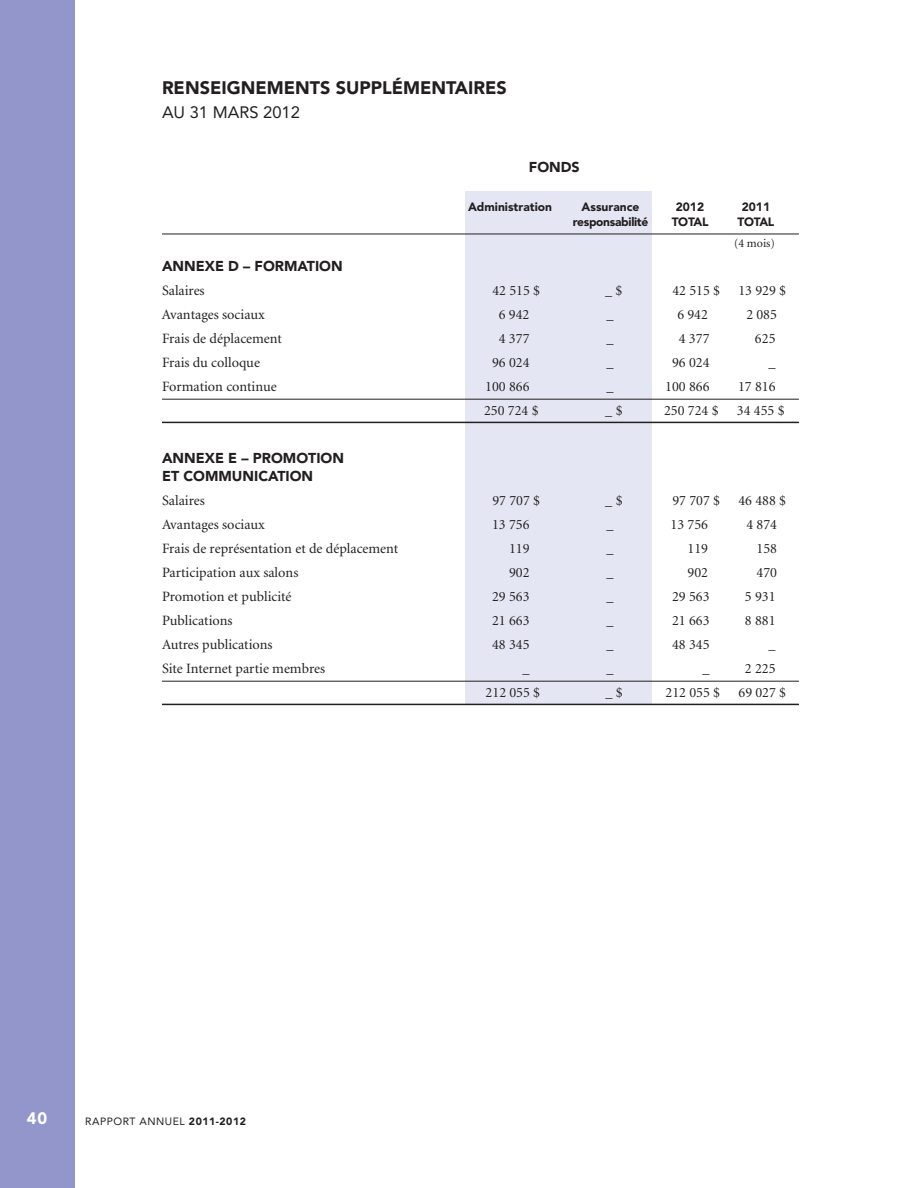
<style>
.page{position:relative;width:918px;height:1188px;background:#fff}
.page>*{position:absolute;margin:0;border:0;box-sizing:border-box;transform-origin:0 0}
.t1{font:900 18px "Avenir";color:#231f20}
.t2{font:16.5px "Avenir";color:#231f20}
.t3{font:900 16.5px "Avenir";color:#fff}
.t4{font:14.25px "Minion";color:#231f20}
.t5{font:900 14.25px/18px "Avenir";color:#231f20}
.t6{font:900 12px "Avenir";color:#231f20}
.t7{font:900 12px "Avenir";letter-spacing:-.025em;color:#231f20}
.t8{font:12px "Minion";color:#231f20}
.t9{font:10.5px "Avenir";letter-spacing:.05em;color:#231f20}
.s1{font-weight:900}
</style>
<div class="page">
<div style="left:0;top:0;width:74px;height:1188px;background:#9396ca"></div>
<div style="left:465px;top:191px;width:187px;height:514px;background:#e5e6f3"></div>
<hr style="left:162px;top:234px;width:637px;height:1px;background:#231f20">
<hr style="left:162px;top:704px;width:637px;height:1px;background:#231f20">
<hr style="left:162px;top:681px;width:637px;height:1px;background:#231f20">
<hr style="left:162px;top:422px;width:637px;height:1px;background:#231f20">
<hr style="left:162px;top:399px;width:637px;height:1px;background:#231f20">
<p class="t1" style="left:162px;top:77px;width:346px">RENSEIGNEMENTS SUPPLÉMENTAIRES</p>
<p class="t2" style="left:162px;top:103px;width:63px">AU 31 MARS</p>
<p class="t2" style="left:263px;top:103px;width:38px">2012</p>
<p class="t5" style="left:529px;top:158px;width:52px">FONDS</p>
<p class="t6" style="left:468px;top:200px;width:86px">Administration</p>
<p class="t6" style="left:582px;top:200px;width:59px">Assurance</p>
<p class="t6" style="left:676px;top:200px;width:30px">2012</p>
<p class="t6" style="left:742px;top:200px;width:30px">2011</p>
<p class="t7" style="left:573px;top:215px;width:77px">responsabilité</p>
<p class="t6" style="left:672px;top:215px;width:38px">TOTAL</p>
<p class="t6" style="left:738px;top:215px;width:38px">TOTAL</p>
<p class="t8" style="left:734px;top:237px;width:42px">(4 mois)</p>
<p class="t5" style="left:162px;top:257px;width:22px">ANNEXE</p>
<p class="t5" style="left:228px;top:257px;width:107px">D – FORMATION</p>
<p class="t4" style="left:162px;top:283px;width:44px">Salaires</p>
<p class="t4" style="left:492px;top:283px;width:49px">42 515 $</p>
<p class="t4" style="left:605px;top:283px;width:19px">_ $</p>
<p class="t4" style="left:672px;top:283px;width:49px">42 515 $</p>
<p class="t4" style="left:738px;top:283px;width:49px">13 929 $</p>
<p class="t4" style="left:162px;top:307px;width:104px">Avantages sociaux</p>
<p class="t4" style="left:499px;top:307px;width:32px">6 942</p>
<p class="t4" style="left:606px;top:307px;width:9px">_</p>
<p class="t4" style="left:677px;top:307px;width:32px">6 942</p>
<p class="t4" style="left:746px;top:307px;width:32px">2 085</p>
<p class="t4" style="left:162px;top:331px;width:122px">Frais de déplacement</p>
<p class="t4" style="left:499px;top:331px;width:32px">4 377</p>
<p class="t4" style="left:606px;top:331px;width:9px">_</p>
<p class="t4" style="left:679px;top:331px;width:32px">4 377</p>
<p class="t4" style="left:755px;top:331px;width:22px">625</p>
<p class="t4" style="left:162px;top:355px;width:99px">Frais du colloque</p>
<p class="t4" style="left:492px;top:355px;width:39px">96 024</p>
<p class="t4" style="left:606px;top:355px;width:9px">_</p>
<p class="t4" style="left:672px;top:355px;width:39px">96 024</p>
<p class="t4" style="left:768px;top:355px;width:9px">_</p>
<p class="t4" style="left:162px;top:379px;width:116px">Formation continue</p>
<p class="t4" style="left:485px;top:379px;width:46px">100 866</p>
<p class="t4" style="left:606px;top:379px;width:9px">_</p>
<p class="t4" style="left:665px;top:379px;width:46px">100 866</p>
<p class="t4" style="left:738px;top:379px;width:39px">17 816</p>
<p class="t5" style="left:162px;top:449px;width:181px;text-indent:66px">E – PROMOTION<br>ET COMMUNI</p>
<p class="t5" style="left:162px;top:449px;width:22px">ANNEXE</p>
<p class="t5" style="left:258px;top:467px;width:47px">CATION</p>
<p class="t4" style="left:484px;top:403px;width:56px">250 724 $</p>
<p class="t4" style="left:605px;top:403px;width:19px">_ $</p>
<p class="t4" style="left:664px;top:403px;width:56px">250 724 $</p>
<p class="t4" style="left:737px;top:403px;width:49px">34 455 $</p>
<p class="t4" style="left:162px;top:493px;width:44px">Salaires</p>
<p class="t4" style="left:492px;top:493px;width:49px">97 707 $</p>
<p class="t4" style="left:605px;top:493px;width:19px">_ $</p>
<p class="t4" style="left:672px;top:493px;width:49px">97 707 $</p>
<p class="t4" style="left:738px;top:493px;width:49px">46 488 $</p>
<p class="t4" style="left:162px;top:517px;width:104px">Avantages sociaux</p>
<p class="t4" style="left:492px;top:517px;width:39px">13 756</p>
<p class="t4" style="left:606px;top:517px;width:9px">_</p>
<p class="t4" style="left:671px;top:517px;width:39px">13 756</p>
<p class="t4" style="left:746px;top:517px;width:32px">4 874</p>
<p class="t4" style="left:162px;top:541px;width:238px">Frais de représentation et de déplacement</p>
<p class="t4" style="left:509px;top:541px;width:22px">119</p>
<p class="t4" style="left:606px;top:541px;width:9px">_</p>
<p class="t4" style="left:688px;top:541px;width:22px">119</p>
<p class="t4" style="left:757px;top:541px;width:22px">158</p>
<p class="t4" style="left:162px;top:565px;width:138px">Participation aux salons</p>
<p class="t4" style="left:509px;top:565px;width:22px">902</p>
<p class="t4" style="left:606px;top:565px;width:9px">_</p>
<p class="t4" style="left:688px;top:565px;width:22px">902</p>
<p class="t4" style="left:757px;top:565px;width:22px">470</p>
<p class="t4" style="left:162px;top:589px;width:131px">Promotion et publicité</p>
<p class="t4" style="left:492px;top:589px;width:39px">29 563</p>
<p class="t4" style="left:606px;top:589px;width:9px">_</p>
<p class="t4" style="left:672px;top:589px;width:39px">29 563</p>
<p class="t4" style="left:745px;top:589px;width:32px">5 931</p>
<p class="t4" style="left:162px;top:613px;width:72px">Publications</p>
<p class="t4" style="left:492px;top:613px;width:39px">21 663</p>
<p class="t4" style="left:606px;top:613px;width:9px">_</p>
<p class="t4" style="left:672px;top:613px;width:39px">21 663</p>
<p class="t4" style="left:745px;top:613px;width:32px">8 881</p>
<p class="t4" style="left:162px;top:637px;width:112px">Autres publications</p>
<p class="t4" style="left:492px;top:637px;width:39px">48 345</p>
<p class="t4" style="left:606px;top:637px;width:9px">_</p>
<p class="t4" style="left:672px;top:637px;width:39px">48 345</p>
<p class="t4" style="left:768px;top:637px;width:9px">_</p>
<p class="t4" style="left:162px;top:661px;width:165px">Site Internet partie membres</p>
<p class="t4" style="left:522px;top:661px;width:9px">_</p>
<p class="t4" style="left:606px;top:661px;width:9px">_</p>
<p class="t4" style="left:702px;top:661px;width:9px">_</p>
<p class="t4" style="left:745px;top:661px;width:32px">2 225</p>
<p class="t3" style="left:27px;top:1108px;width:22px">40</p>
<p class="t9" style="left:85px;top:1115px;width:162px">RAPPORT ANNUEL <span class="s1">2011-2012</span></p>
<p class="t4" style="left:486px;top:685px;width:56px">212 055 $</p>
<p class="t4" style="left:605px;top:685px;width:19px">_ $</p>
<p class="t4" style="left:666px;top:685px;width:56px">212 055 $</p>
<p class="t4" style="left:738px;top:685px;width:49px">69 027 $</p>
</div>
